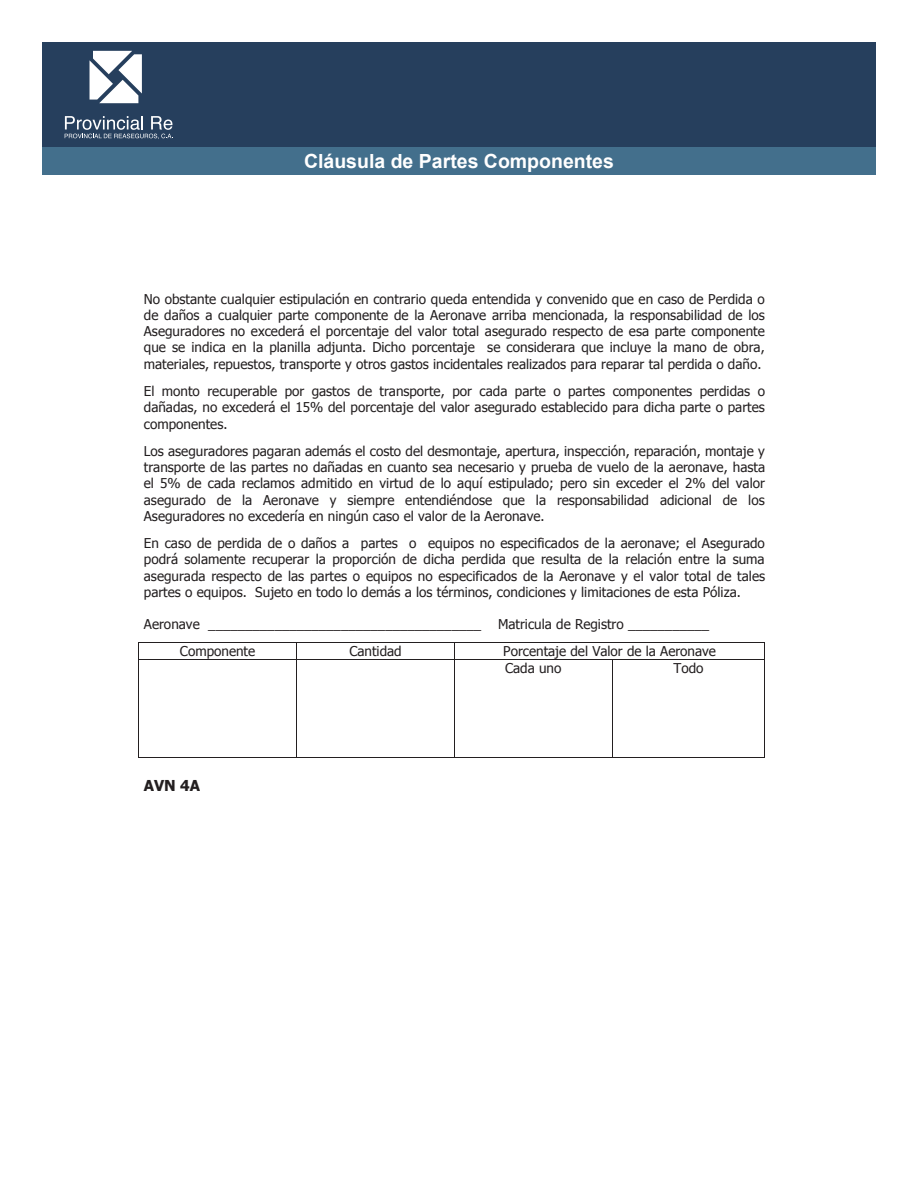
<style>
.page{position:relative;width:918px;height:1188px;background:#fff}
.page>*{position:absolute;margin:0;border:0;box-sizing:border-box;transform-origin:0 0}
.t1{font:700 19.5px "Arial";color:#fff}
.t2{font:700 15px "Tahoma";color:#231f20}
.t3{font:13.5px/16.4px "Tahoma";color:#231f20;text-align:justify}
</style>
<div class="page">
<div style="left:43px;top:43px;width:833px;height:104px;background:#263f5d"></div>
<svg style="left:90px;top:51px;width:52px;height:52px"></svg>
<svg style="left:65px;top:116px;width:108px;height:23px"></svg>
<div style="left:43px;top:147px;width:833px;height:28px;background:#436f8c"></div>
<hr style="left:138px;top:642px;width:627px;height:1px;background:#231f20">
<svg style="left:138px;top:643px;width:1px;height:16px"></svg>
<svg style="left:296px;top:643px;width:1px;height:16px"></svg>
<svg style="left:454px;top:643px;width:1px;height:16px"></svg>
<hr style="left:138px;top:659px;width:627px;height:1px;background:#231f20">
<hr style="left:138px;top:660px;width:1px;height:97px;background:#231f20">
<hr style="left:296px;top:660px;width:1px;height:97px;background:#231f20">
<hr style="left:454px;top:660px;width:1px;height:97px;background:#231f20">
<hr style="left:612px;top:660px;width:1px;height:97px;background:#231f20">
<hr style="left:765px;top:660px;width:1px;height:97px;background:#231f20">
<hr style="left:138px;top:757px;width:627px;height:1px;background:#231f20">
<h1 class="t1" style="left:304px;top:148px;width:311px">Cláusula de Partes Componentes</h1>
<p class="t3" style="left:144px;top:290px;width:622px">No obstante cualquier estipulación en contrario queda entendida y convenido que en caso de Perdida o de daños a cualquier parte componente de la Aeronave arriba mencionada, la responsabilidad de los Aseguradores no excederá el porcentaje del valor total asegurado respecto de esa parte componente que se indica en la planilla adjunta. Dicho porcentaje se considerara que incluye la mano de obra, materiales, repuestos, transporte y otros gastos incidentales realizados para reparar tal perdida o daño.</p>
<p class="t3" style="left:144px;top:382px;width:623px">El monto recuperable por gastos de transporte, por cada parte o partes componentes perdidas o dañadas, no excederá el 15% del porcentaje del valor asegurado establecido para dicha parte o partes componentes.</p>
<p class="t3" style="left:144px;top:442px;width:623px">Los aseguradores pagaran además el costo del desmontaje, apertura, inspección, reparación, montaje y transporte de las partes no dañadas en cuanto sea necesario y prueba de vuelo de la aeronave, hasta el 5% de cada reclamos admitido en virtud de lo aquí estipulado; pero sin exceder el 2% del valor asegurado de la Aeronave y siempre entendiéndose que la responsabilidad adicional de los Aseguradores no excedería en ningún caso el valor de la Aeronave.</p>
<p class="t3" style="left:144px;top:534px;width:623px">En caso de perdida de o daños a partes o equipos no especificados de la aeronave; el Asegurado podrá solamente recuperar la proporción de dicha perdida que resulta de la relación entre la suma asegurada respecto de las partes o equipos no especificados de la Aeronave y el valor total de tales partes o equipos. Sujeto en todo lo demás a los términos, condiciones y limitaciones de esta Póliza.</p>
<p class="t3" style="left:180px;top:610px;width:531px;line-height:27.3px;text-indent:-36px">Aeronave _____________________________________ Matricula de Registro ___________<br>Componente</p>
<p class="t3" style="left:349px;top:642px;width:54px">Cantidad</p>
<p class="t3" style="left:503px;top:642px;width:214px;line-height:17px">Porcentaje del Valor de la Aeronave<br>Cada uno</p>
<p class="t3" style="left:674px;top:659px;width:32px">Todo</p>
<p class="t2" style="left:144px;top:775px;width:58px">AVN 4A</p>
</div>
